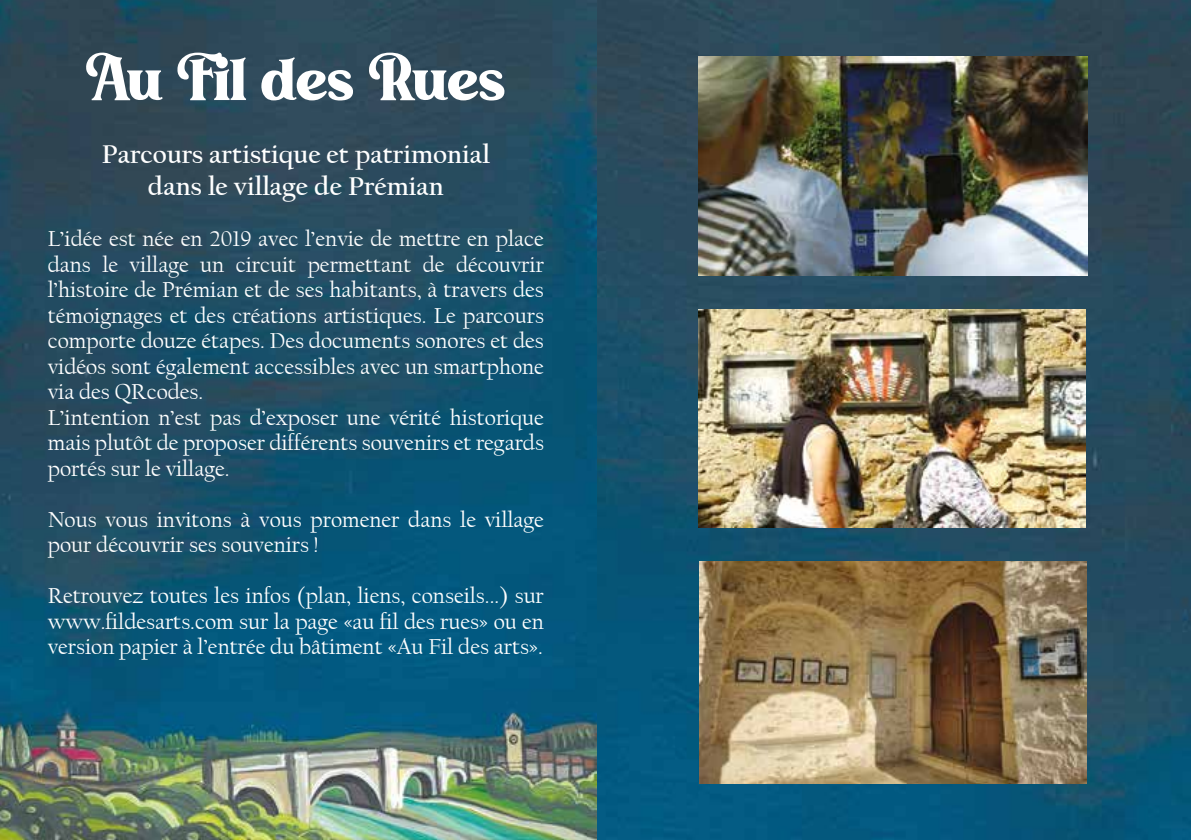
<style>
.page{position:relative;width:1191px;height:840px;background:#fff}
.page>*{position:absolute;margin:0;border:0;box-sizing:border-box;transform-origin:0 0}
.t1{font:68px "Alstoria";color:#fff}
.t2{font:700 26.8px/32.2px "Californian FB";color:#fff;text-align:center}
.t3{font:22.6px/25.4px "Californian FB";color:#fff}
</style>
<div class="page">
<img style="left:597px;top:0;width:594px;height:839px">
<img style="left:699px;top:561px;width:387px;height:221px">
<img style="left:698px;top:310px;width:387px;height:217px">
<img style="left:698px;top:57px;width:389px;height:218px">
<img style="left:0;top:0;width:597px;height:839px">
<h1 class="t1" style="left:86px;top:53px;width:421px">Au Fil des Rues</h1>
<p class="t2" style="left:102px;top:138px;width:390px">Parcours artistique et patrimonial dans le village de Prémian</p>
<p class="t3" style="left:48px;top:226px;width:497px">L’idée est née en 2019 avec l’envie de mettre en place dans le village un circuit permettant de découvrir l’histoire de Prémian et de ses habitants, à travers des témoignages et des créations artistiques. Le parcours comporte douze étapes. Des documents sonores et des vidéos sont également accessibles avec un smartphone via des QRcodes.<br>L’intention n’est pas d’exposer une vérité historique mais plutôt de proposer différents souvenirs et regards portés sur le village.</p>
<p class="t3" style="left:48px;top:506px;width:497px">Nous vous invitons à vous promener dans le village pour découvrir ses souvenirs !</p>
<p class="t3" style="left:48px;top:583px;width:497px;text-align:justify">Retrouvez toutes les infos (plan, liens, conseils...) sur www.fildesarts.com sur la page «au fil des rues» ou en version papier à l’entrée du bâtiment «Au Fil des arts».</p>
</div>
